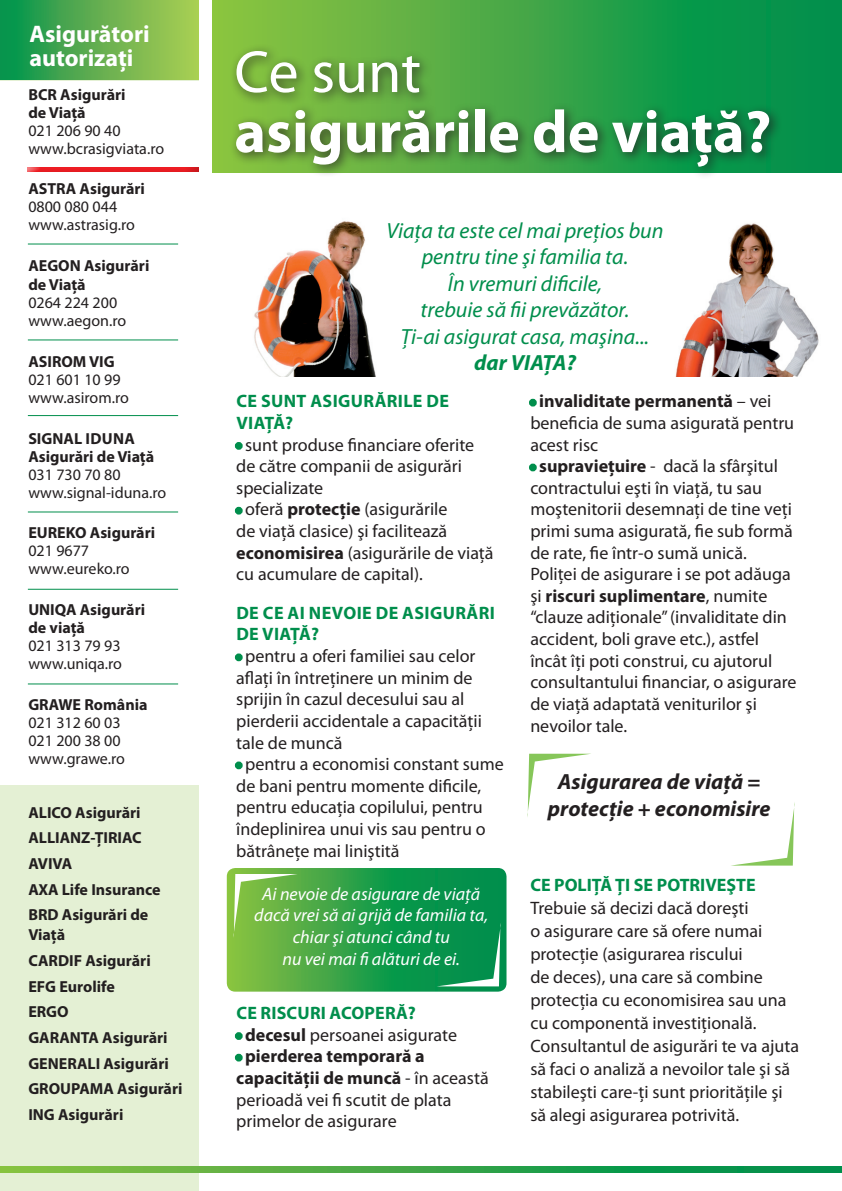
<style>
.page{position:relative;width:842px;height:1191px;background:#fff}
.page>*{position:absolute;margin:0;border:0;box-sizing:border-box;transform-origin:0 0}
.t1{font:700 60px "Myriad Pro";color:#fff}
.t2{font:60px "Myriad Pro";color:#fff}
.t3{font:700 24px/24px "Myriad Pro";color:#fff}
.t4{font:italic 22px/26.4px "Myriad Pro";color:#008e4c;text-align:center}
.t5{font:italic 700 22px/26.4px "Myriad Pro";color:#231f20;text-align:center}
.t6{font:italic 700 22px "Myriad Pro";color:#008e4c}
.t7{font:18px/21.6px "Myriad Pro";color:#231f20}
.t8{font:italic 18px/21.6px "Myriad Pro";color:#fff;text-align:center}
.t9{font:700 18px/21.6px "Myriad Pro";letter-spacing:.02em;color:#008e4c}
.t10{font:700 16px/25.6px "Myriad Pro";color:#231f20}
.t11{font:16px/18px "Myriad Pro";color:#231f20}
.s1{color:#008e4c}
.s2{font-weight:700}
</style>
<div class="page">
<div style="left:0;top:63px;width:198px;height:1128px;background:#e4f0d4"></div>
<div style="left:0;top:81px;width:198px;height:703px;background:#fff"></div>
<div style="left:0;top:0;width:198px;height:80px;background:linear-gradient(to right,#07914d,#b2cd53)"></div>
<svg style="left:213px;top:0;width:629px;height:172px;background:#37a447"></svg>
<svg style="left:0;top:1166px;width:842px;height:6px;background:#3da646"></svg>
<div style="left:235px;top:442px;width:8px;height:8px;border:4px solid #008e4c;border-radius:50%"></div>
<div style="left:235px;top:507px;width:8px;height:7px;border:4px solid #008e4c;border-radius:50%"></div>
<div style="left:235px;top:653px;width:8px;height:8px;border:4px solid #008e4c;border-radius:50%"></div>
<div style="left:235px;top:761px;width:8px;height:8px;border:4px solid #008e4c;border-radius:50%"></div>
<div style="left:235px;top:1032px;width:8px;height:8px;border:4px solid #008e4c;border-radius:50%"></div>
<div style="left:235px;top:1053px;width:8px;height:8px;border:4px solid #008e4c;border-radius:50%"></div>
<div style="left:529px;top:399px;width:8px;height:7px;border:4px solid #008e4c;border-radius:50%"></div>
<div style="left:529px;top:463px;width:8px;height:8px;border:4px solid #008e4c;border-radius:50%"></div>
<div style="left:228px;top:43px;width:554px;height:137px;background:#231f20;opacity:.75"></div>
<img style="left:254px;top:221px;width:122px;height:155px">
<img style="left:675px;top:223px;width:144px;height:153px">
<svg style="left:527px;top:753px;width:64px;height:64px"></svg>
<svg style="left:227px;top:868px;width:279px;height:123px;background:#34a44c"></svg>
<svg style="left:735px;top:802px;width:60px;height:63px"></svg>
<hr style="left:28px;top:243px;width:150px;height:1px;background:#008e4c">
<hr style="left:28px;top:339px;width:150px;height:1px;background:#008e4c">
<hr style="left:28px;top:415px;width:150px;height:1px;background:#008e4c">
<hr style="left:28px;top:511px;width:150px;height:1px;background:#008e4c">
<hr style="left:28px;top:589px;width:150px;height:1px;background:#008e4c">
<hr style="left:28px;top:683px;width:150px;height:1px;background:#008e4c">
<div style="left:24px;top:165px;width:160px;height:8px;background:#fff;opacity:.75"></div>
<div style="left:35px;top:165px;width:165px;height:8px;background:#231f20;opacity:.75"></div>
<h2 class="t3" style="left:29px;top:23px;width:122px">Asigurători autorizaţi</h2>
<p class="t10" style="left:28px;top:85px;width:99px;line-height:18px">BCR Asigurări de Viaţă</p>
<p class="t11" style="left:28px;top:121px;width:137px">021 206 90 40 www.bcrasigviata.ro</p>
<p class="t10" style="left:28px;top:176px;width:30px">ASTRA</p>
<p class="t10" style="left:80px;top:176px;width:67px">Asigurări</p>
<p class="t11" style="left:28px;top:198px;width:108px">0800 080 044 www.astrasig.ro</p>
<p class="t10" style="left:28px;top:256px;width:123px;line-height:19.2px">AEGON Asigurări de Viaţă</p>
<p class="t11" style="left:28px;top:294px;width:99px">0264 224 200 www.aegon.ro</p>
<p class="t10" style="left:28px;top:349px;width:88px">ASIROM VIG</p>
<p class="t11" style="left:28px;top:371px;width:102px">021 601 10 99 www.asirom.ro</p>
<p class="t10" style="left:28px;top:425px;width:35px">SIGNAL</p>
<p class="t10" style="left:28px;top:429px;width:127px;line-height:18px;text-indent:57px">Iduna<br>Asigurări de Viaţă</p>
<p class="t11" style="left:28px;top:465px;width:139px">031 730 70 80 www.signal-iduna.ro</p>
<p class="t10" style="left:28px;top:520px;width:128px">EUREKO Asigurări</p>
<p class="t11" style="left:28px;top:542px;width:103px">021 9677 www.eureko.ro</p>
<p class="t10" style="left:28px;top:601px;width:118px;line-height:18px">UNIQA Asigurări de viaţă</p>
<p class="t11" style="left:28px;top:637px;width:95px">021 313 79 93 www.uniqa.ro</p>
<p class="t10" style="left:28px;top:691px;width:121px">GRAWE România</p>
<p class="t11" style="left:28px;top:713px;width:98px">021 312 60 03<br>021 200 38 00 www.grawe.ro</p>
<p class="t10" style="left:28px;top:799px;width:114px">ALICO Asigurări<br>ALLIAN</p>
<p class="t10" style="left:81px;top:825px;width:22px">Z-ŢIRIA</p>
<p class="t10" style="left:132px;top:825px;width:11px">C</p>
<p class="t10" style="left:28px;top:851px;width:134px">AVIVA<br>AXA Life Insurance<br>BRD Asigurări de</p>
<p class="t10" style="left:28px;top:922px;width:38px">Viaţă<br>CARDI</p>
<p class="t10" style="left:28px;top:948px;width:124px;text-indent:45px">F Asigurări<br>EFG Eurolife<br>ERGO<br>GARANTA</p>
<p class="t10" style="left:102px;top:1025px;width:67px">Asigurări</p>
<p class="t10" style="left:28px;top:1050px;width:156px;text-indent:75px">Asigurări<br>GROUPAMA Asigurări<br>ING Asigurări</p>
<p class="t10" style="left:28px;top:1050px;width:21px">GENERALI</p>
<h1 class="t2" style="left:234px;top:39px;width:188px">Ce sunt</h1>
<h1 class="t1" style="left:234px;top:98px;width:539px">asigurările de viaţă?</h1>
<p class="t4" style="left:386px;top:218px;width:279px">Viaţa ta este cel mai preţios bun pentru tine şi familia ta.<br>În vremuri dificile,<br>trebuie să fii prevăzător.<br>Ţi-ai asigurat casa, maşina...</p>
<p class="t6" style="left:474px;top:350px;width:103px">dar VIAŢA?</p>
<p class="t9" style="left:236px;top:391px;width:214px">Ce su nt asigu rările de viaţă?</p>
<p class="t7" style="left:236px;top:434px;width:240px"><span class="s1">•</span> sunt produse financiare oferite de către companii de asigurări specializate</p>
<p class="t7" style="left:236px;top:499px;width:259px"><span class="s1">•</span> oferă <span class="s2">protecţie</span> (asigurările<br>de viaţă clasice) şi facilitează <span class="s2">economisirea</span> (asigurările de viaţă cu acumulare de capital).</p>
<p class="t9" style="left:236px;top:602px;width:260px">De ce ai nevoie de asigu rări de viaţă?</p>
<p class="t7" style="left:236px;top:645px;width:247px"><span class="s1">•</span> pentru a oferi familiei sau celor aflaţi în întreţinere un minim de sprijin în cazul decesului sau al pierderii accidentale a capacităţii tale de muncă</p>
<p class="t7" style="left:236px;top:753px;width:269px"><span class="s1">•</span> pentru a economisi constant sume de bani pentru momente dificile, pentru educaţia copilului, pentru îndeplinirea unui vis sau pentru o bătrâneţe mai liniştită</p>
<p class="t8" style="left:254px;top:883px;width:236px">Ai nevoie de asigurare de viaţă dacă vrei să ai grijă de familia ta, chiar şi atunci când tu<br>nu vei mai fi alături de ei.</p>
<p class="t9" style="left:236px;top:1002px;width:52px">Ce riscu</p>
<p class="t9" style="left:310px;top:1002px;width:107px">ri acoperă?</p>
<p class="t7" style="left:236px;top:1024px;width:222px"><span class="s1">•</span> <span class="s2">decesul</span> persoanei asigurate</p>
<p class="t7" style="left:236px;top:1046px;width:254px"><span class="s1">•</span> <span class="s2">pierderea temporară a capacităţii de muncă</span> - în această perioadă vei fi scutit de plata primelor de asigurare</p>
<p class="t7" style="left:530px;top:391px;width:265px"><span class="s1">•</span> <span class="s2">invaliditate permanentă</span> – vei beneficia de suma asigurată pentru acest risc</p>
<p class="t7" style="left:530px;top:456px;width:268px"><span class="s1">•</span> <span class="s2">supravieţuire</span> - dacă la sfârşitul contractului eşti în viaţă, tu sau moştenitorii desemnaţi de tine veţi primi suma asigurată, fie sub formă de rate, fie într-o sumă unică.<br>Poliţei de asigurare i se pot adăuga şi <span class="s2">riscuri suplimentare</span>, numite “clauze adiţionale” (invaliditate din accident, boli grave etc.), astfel încât îţi poti construi, cu ajutorul consultantului financiar, o asigurare de viaţă adaptată veniturilor şi nevoilor tale.</p>
<p class="t5" style="left:548px;top:769px;width:224px">Asigurarea de viaţă = protecţie + economisire</p>
<p class="t9" style="left:530px;top:874px;width:45px">CE POLIŢ</p>
<p class="t9" style="left:600px;top:874px;width:78px">Ă ŢI SE POTRIVE</p>
<p class="t9" style="left:726px;top:874px;width:20px">ŞTE</p>
<p class="t7" style="left:530px;top:897px;width:270px;line-height:23px">Trebuie să decizi dacă doreşti<br>o asigurare care să ofere numai protecţie (asigurarea riscului<br>de deces), una care să combine protecţia cu economisirea sau una cu componentă investiţională.<br>Consultantul de asigurări te va ajuta să faci o analiză a nevoilor tale şi să stabileşti care-ţi sunt priorităţile şi să alegi asigurarea potrivită.</p>
</div>
